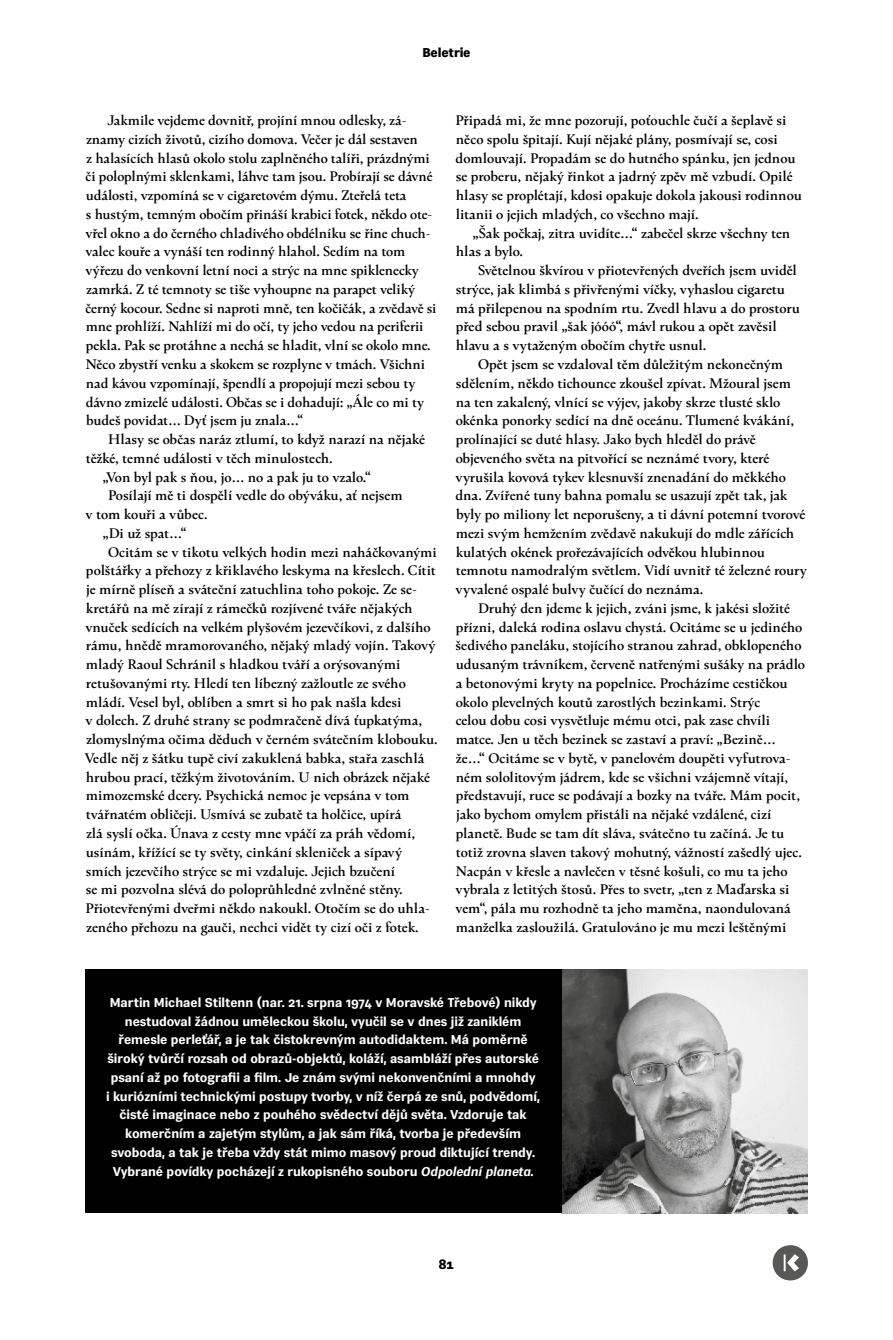
<style>
.page{position:relative;width:893px;height:1340px;background:#fff}
.page>*{position:absolute;margin:0;border:0;box-sizing:border-box;transform-origin:0 0}
.Text_článku_se_zaráž{font:500 15px/18.8px "Kunda Book Premium";letter-spacing:-.01em;color:#000}
.boxik{font:700 12.75px/18.8px "Vegan Sans Premium";color:#fff;text-align:center}
.t1{font:900 12.75px "Vegan Sans Premium";letter-spacing:-.015em;color:#000}
.s1{font-style:italic}
</style>
<div class="page">
<img style="left:561px;top:969px;width:247px;height:244px">
<div style="left:85px;top:969px;width:476px;height:244px;background:#000"></div>
<svg style="left:773px;top:1245px;width:35px;height:35px"></svg>
<p class="t1" style="left:422px;top:45px;width:50px">Beletrie</p>
<p class="Text_článku_se_zaráž" style="left:86px;top:111px;width:353px;text-indent:22px">Jakmile vejdeme dovnitř, projíní mnou odlesky, zá&shy;znamy cizích životů, cizího domova. Večer je dál sestaven<br>z halasících hlasů okolo stolu zaplněného talíři, prázdnými či poloplnými sklenkami, láhve tam jsou. Probírají se dávné události, vzpomíná se v cigaretovém dýmu. Zteřelá teta<br>s hustým, temným obočím přináší krabici fotek, někdo ote&shy;vřel okno a do černého chladivého obdélníku se řine chuch&shy;valec kouře a vynáší ten rodinný hlahol. Sedím na tom výřezu do venkovní letní noci a strýc na mne spiklenecky zamrká. Z té temnoty se tiše vyhoupne na parapet veliký černý kocour. Sedne si naproti mně, ten kočičák, a zvědavě si mne prohlíží. Nahlíží mi do očí, ty jeho vedou na periferii pekla. Pak se protáhne a nechá se hladit, vlní se okolo mne.<br>Něco zbystří venku a skokem se rozplyne v tmách. Všichni nad kávou vzpomínají, špendlí a propojují mezi sebou ty dávno zmizelé události. Občas se i dohadují: „Ále co mi ty budeš povidat… Dyť jsem ju znala…“</p>
<p class="Text_článku_se_zaráž" style="left:86px;top:430px;width:341px;text-indent:22px">Hlasy se občas naráz ztlumí, to když narazí na nějaké těžké, temné události v těch minulostech.</p>
<p class="Text_článku_se_zaráž" style="left:102px;top:467px;width:270px">„Von byl pak s ňou, jo… no a pak ju to vzalo.“</p>
<p class="Text_článku_se_zaráž" style="left:86px;top:486px;width:319px;text-indent:22px">Posílají mě ti dospělí vedle do obýváku, ať nejsem v tom kouři a vůbec.</p>
<p class="Text_článku_se_zaráž" style="left:102px;top:523px;width:86px">„Di už spat…“</p>
<p class="Text_článku_se_zaráž" style="left:85px;top:542px;width:355px;text-indent:24px">Ocitám se v tikotu velkých hodin mezi naháčkovanými polštářky a přehozy z křiklavého leskyma na křeslech. Cítit je mírně plíseň a sváteční zatuchlina toho pokoje. Ze se&shy;kretářů na mě zírají z rámečků rozjívené tváře nějakých vnuček sedících na velkém plyšovém jezevčíkovi, z dalšího rámu, hnědě mramorovaného, nějaký mladý vojín. Takový mladý Raoul Schránil s hladkou tváří a orýsovanými retušovanými rty. Hledí ten líbezný zažloutle ze svého mládí. Vesel byl, oblíben a smrt si ho pak našla kdesi<br>v dolech. Z druhé strany se podmračeně dívá ťupkatýma, zlomyslnýma očima děduch v černém svátečním klobouku.<br>Vedle něj z šátku tupě civí zakuklená babka, stařa zaschlá hrubou prací, těžkým životováním. U nich obrázek nějaké mimozemské dcery. Psychická nemoc je vepsána v tom tvářnatém obličeji. Usmívá se zubatě ta holčice, upírá<br>zlá syslí očka. Únava z cesty mne vpáčí za práh vědomí, usínám, křížící se ty světy, cinkání skleniček a sípavý smích jezevčího strýce se mi vzdaluje. Jejich bzučení<br>se mi pozvolna slévá do poloprůhledné zvlněné stěny.<br>Přiotevřenými dveřmi někdo nakoukl. Otočím se do uhla&shy;zeného přehozu na gauči, nechci vidět ty cizí oči z fotek.</p>
<p class="Text_článku_se_zaráž" style="left:456px;top:111px;width:348px">Připadá mi, že mne pozorují, poťouchle čučí a šeplavě si něco spolu špitají. Kují nějaké plány, posmívají se, cosi domlouvají. Propadám se do hutného spánku, jen jednou se proberu, nějaký řinkot a jadrný zpěv mě vzbudí. Opilé hlasy se proplétají, kdosi opakuje dokola jakousi rodinnou litanii o jejich mladých, co všechno mají.</p>
<p class="Text_článku_se_zaráž" style="left:456px;top:223px;width:336px;text-indent:17px">„Šak počkaj, zitra uvidíte…“ zabečel skrze všechny ten hlas a bylo.</p>
<p class="Text_článku_se_zaráž" style="left:456px;top:261px;width:346px;text-indent:22px">Světelnou škvírou v přiotevřených dveřích jsem uviděl strýce, jak klimbá s přivřenými víčky, vyhaslou cigaretu má přilepenou na spodním rtu. Zvedl hlavu a do prostoru před sebou pravil „šak jóóó“, mávl rukou a opět zavěsil hlavu a s vytaženým obočím chytře usnul.</p>
<p class="Text_článku_se_zaráž" style="left:456px;top:355px;width:353px;text-indent:23px">Opět jsem se vzdaloval těm důležitým nekonečným sdělením, někdo tichounce zkoušel zpívat. Mžoural jsem na ten zakalený, vlnící se výjev, jakoby skrze tlusté sklo okénka ponorky sedící na dně oceánu. Tlumené kvákání, prolínající se duté hlasy. Jako bych hleděl do právě objeveného světa na pitvořící se neznámé tvory, které vyrušila kovová tykev klesnuvší znenadání do měkkého dna. Zvířené tuny bahna pomalu se usazují zpět tak, jak byly po miliony let neporušeny, a ti dávní potemní tvorové mezi svým hemžením zvědavě nakukují do mdle zářících kulatých okének prořezávajících odvěkou hlubinnou temnotu namodralým světlem. Vidí uvnitř té železné roury vyvalené ospalé bulvy čučící do neznáma.</p>
<p class="Text_článku_se_zaráž" style="left:456px;top:598px;width:351px;text-indent:22px">Druhý den jdeme k jejich, zváni jsme, k jakési složité přízni, daleká rodina oslavu chystá. Ocitáme se u jediného šedivého paneláku, stojícího stranou zahrad, obklopeného udusaným trávníkem, červeně natřenými sušáky na prádlo a betonovými kryty na popelnice. Procházíme cestičkou okolo plevelných koutů zarostlých bezinkami. Strýc<br>celou dobu cosi vysvětluje mému otci, pak zase chvíli matce. Jen u těch bezinek se zastaví a praví: „Bezině… že…“ Ocitáme se v bytě, v panelovém doupěti vyfutrova&shy;ném sololitovým jádrem, kde se všichni vzájemně vítají, představují, ruce se podávají a bozky na tváře. Mám pocit, jako bychom omylem přistáli na nějaké vzdálené, cizí planetě. Bude se tam dít sláva, svátečno tu začíná. Je tu totiž zrovna slaven takový mohutný, vážností zašedlý ujec.<br>Nacpán v křesle a navlečen v těsné košuli, co mu ta jeho vybrala z letitých štosů. Přes to svetr, „ten z Maďarska si vem“, pála mu rozhodně ta jeho maměna, naondulovaná manželka zasloužilá. Gratulováno je mu mezi leštěnými</p>
<p class="boxik" style="left:106px;top:993px;width:435px">Martin Michael Stiltenn (nar. 21. srpna 1974 v Moravské Třebové) nikdy nestudoval žádnou uměleckou školu, vyučil se v dnes již zaniklém řemesle perleťář, a je tak čistokrevným autodidaktem. Má poměrně široký tvůrčí rozsah od obrazů-‑objektů, koláží, asambláží přes autorské psaní až po fotografii a film. Je znám svými nekonvenčními a mnohdy<br>i kuriózními technickými postupy tvorby, v níž čerpá ze snů, podvědomí, čisté imaginace nebo z pouhého svědectví dějů světa. Vzdoruje tak komerčním a zajetým stylům, a jak sám říká, tvorba je především svoboda, a tak je třeba vždy stát mimo masový proud diktující trendy.<br>Vybrané povídky pocházejí z rukopisného souboru <span class="s1">Odpolední planeta</span>.</p>
<p class="t1" style="left:439px;top:1256px;width:17px">81</p>
</div>
